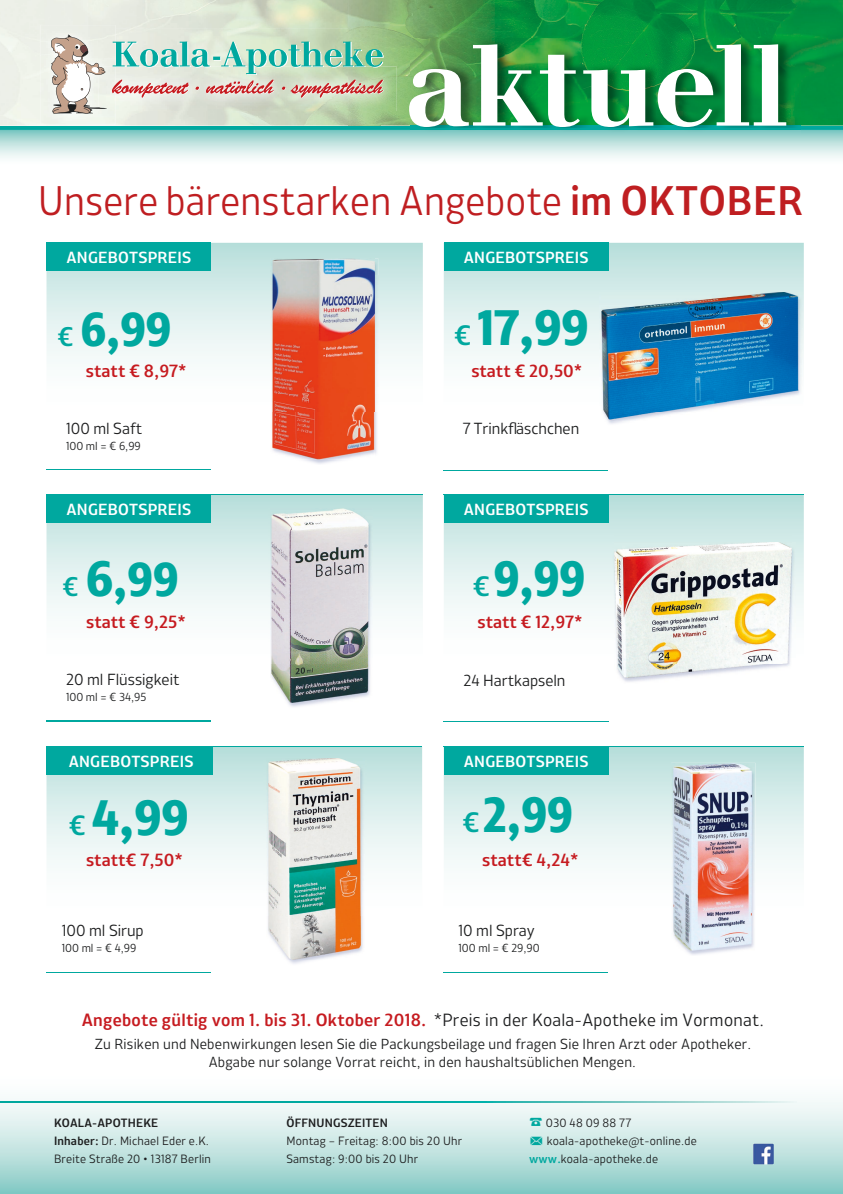
<style>
.page{position:relative;width:843px;height:1194px;background:#fff}
.page>*{position:absolute;margin:0;border:0;box-sizing:border-box;transform-origin:0 0}
.t1{font:800 49.65px "XXII Centar";letter-spacing:-.025em;color:#00a89f;scale:.95 1}
.t2{font:800 49.65px "XXII Centar";letter-spacing:-.025em;color:#00a89f}
.t3{font:800 49.6px "XXII Centar";color:#00a89f}
.t4{font:800 47.65px "XXII Centar";color:#00a89f}
.t5{font:300 41.2px "XXII Centar";letter-spacing:.01em;color:#bf1e21;scale:.95 1}
.t6{font:500 17.6px "XXII Centar";color:#c61b20}
.t7{font:500 16.05px "XXII Centar";letter-spacing:.015em;color:#fff}
.t8{font:300 16.05px "XXII Centar";color:#1d1e1f}
.t9{font:300 14.5px/17.6px "XXII Centar";letter-spacing:.015em;color:#1d1e1f;text-align:center}
.t10{font:300 12px/18.4px "XXII Centar";letter-spacing:.015em;color:#1d1e1f}
.t11{font:500 12px "XXII Centar";letter-spacing:.015em;color:#1d1e1f}
.t12{font:300 11.65px "XXII Centar";color:#1d1e1f}
.s1{font-weight:500}
.s2{font-weight:500;font-size:26.8px}
.s3{font-weight:500;font-size:27.95px}
.s4{font-size:49.65px}
.s5{font-weight:500;font-size:27.7px}
.s6{font-weight:300;color:#1d1e1f}
.s7{font-size:18.35px;color:#00a89f}
.s8{font-weight:500;color:#00a89f}
</style>
<div class="page">
<svg style="left:0;top:1100px;width:842px;height:93px;background:#c1e3e0"></svg>
<img style="left:413px;top:0;width:380px;height:35px">
<div style="left:793px;top:0;width:49px;height:35px;background:#008f41"></div>
<img style="left:348px;top:0;width:65px;height:35px">
<svg style="left:0;top:35px;width:842px;height:123px;background:#95c7aa"></svg>
<img style="left:410px;top:129px;width:390px;height:1px">
<img style="left:0;top:1101px;width:796px;height:1px">
<img style="left:752px;top:1143px;width:21px;height:21px">
<svg style="left:46px;top:746px;width:376px;height:120px"></svg>
<hr style="left:46px;top:745px;width:376px;height:1px;background:#00a89f">
<div style="left:46px;top:746px;width:167px;height:28px;background:#00a89f"></div>
<svg style="left:46px;top:243px;width:376px;height:121px"></svg>
<svg style="left:46px;top:495px;width:376px;height:118px"></svg>
<div style="left:46px;top:242px;width:165px;height:29px;background:#00a89f"></div>
<div style="left:46px;top:494px;width:165px;height:28px;background:#00a89f"></div>
<svg style="left:443px;top:243px;width:360px;height:134px"></svg>
<svg style="left:443px;top:495px;width:360px;height:118px;background:#d4ebe9"></svg>
<hr style="left:443px;top:494px;width:360px;height:1px;background:#00a89f">
<div style="left:443px;top:242px;width:165px;height:29px;background:#00a89f"></div>
<div style="left:443px;top:494px;width:165px;height:28px;background:#00a89f"></div>
<svg style="left:443px;top:746px;width:360px;height:119px"></svg>
<div style="left:443px;top:746px;width:165px;height:28px;background:#00a89f"></div>
<hr style="left:443px;top:745px;width:360px;height:1px;background:#00a89f">
<hr style="left:46px;top:494px;width:376px;height:1px;background:#00a89f">
<hr style="left:46px;top:721px;width:165px;height:1px;background:#00a89f">
<hr style="left:443px;top:721px;width:165px;height:1px;background:#00a89f">
<hr style="left:443px;top:470px;width:164px;height:1px;background:#00a89f">
<hr style="left:46px;top:971px;width:165px;height:1px;background:#00a89f">
<hr style="left:443px;top:971px;width:164px;height:1px;background:#00a89f">
<hr style="left:443px;top:720px;width:165px;height:1px;background:#00a89f">
<hr style="left:46px;top:720px;width:165px;height:1px;background:#00a89f">
<hr style="left:46px;top:469px;width:165px;height:1px;background:#00a89f">
<img style="left:304px;top:411px;width:73px;height:53px">
<img style="left:374px;top:258px;width:4px;height:17px">
<img style="left:374px;top:275px;width:4px;height:136px">
<img style="left:270px;top:258px;width:104px;height:201px">
<img style="left:599px;top:292px;width:202px;height:132px">
<img style="left:601px;top:291px;width:197px;height:1px">
<img style="left:601px;top:411px;width:197px;height:10px">
<img style="left:791px;top:542px;width:4px;height:97px">
<img style="left:612px;top:542px;width:2px;height:72px">
<img style="left:614px;top:533px;width:177px;height:149px">
<img style="left:671px;top:762px;width:84px;height:193px">
<img style="left:670px;top:763px;width:83px;height:187px">
<img style="left:266px;top:757px;width:98px;height:207px">
<img style="left:364px;top:758px;width:2px;height:108px">
<img style="left:263px;top:758px;width:3px;height:108px">
<img style="left:287px;top:702px;width:39px;height:5px">
<img style="left:372px;top:525px;width:1px;height:138px">
<img style="left:268px;top:508px;width:104px;height:194px">
<h3 class="t5" style="left:38px;top:175px;width:806px">Unsere bärenstarken Angebote <span class="s1">im OKTOBER</span></h3>
<h3 class="t7" style="left:66px;top:247px;width:126px">ANGEBOTSPREIS</h3>
<h3 class="t7" style="left:463px;top:247px;width:126px">ANGEBOTSPREIS</h3>
<h3 class="t4" style="left:57px;top:298px;width:116px"><span class="s2">€</span> 6,99</h3>
<h1 class="t2" style="left:454px;top:295px;width:136px"><span class="s3">€</span> 17,99</h1>
<h3 class="t6" style="left:86px;top:359px;width:102px">statt € 8,97*</h3>
<h3 class="t6" style="left:471px;top:359px;width:112px">statt € 20,50*</h3>
<h3 class="t8" style="left:66px;top:418px;width:77px">100 ml Saft</h3>
<p class="t12" style="left:66px;top:438px;width:76px">100 ml = € 6,99</p>
<h3 class="t8" style="left:462px;top:418px;width:118px">7 Trinkfläschchen</h3>
<h3 class="t7" style="left:66px;top:498px;width:126px">ANGEBOTSPREIS</h3>
<h3 class="t7" style="left:463px;top:498px;width:126px">ANGEBOTSPREIS</h3>
<h3 class="t4" style="left:62px;top:549px;width:118px"><span class="s2">€</span> <span class="s4">6</span>,99</h3>
<h1 class="t1" style="left:472px;top:547px;width:120px"><span class="s3">€</span>9,99</h1>
<h3 class="t6" style="left:86px;top:611px;width:101px">statt € 9,25*</h3>
<h3 class="t6" style="left:477px;top:611px;width:106px">statt € 12,97*</h3>
<h3 class="t8" style="left:66px;top:669px;width:115px">20 ml Flüssigkeit</h3>
<p class="t12" style="left:66px;top:689px;width:82px">100 ml = € 34,95</p>
<h3 class="t8" style="left:463px;top:670px;width:103px">24 Hartkapseln</h3>
<h3 class="t7" style="left:69px;top:750px;width:126px">ANGEBOTSPREIS</h3>
<h3 class="t7" style="left:463px;top:750px;width:126px">ANGEBOTSPREIS</h3>
<h2 class="t3" style="left:68px;top:786px;width:122px"><span class="s5">€</span> 4,99</h2>
<h1 class="t1" style="left:462px;top:782px;width:118px"><span class="s3">€</span>2,99</h1>
<h3 class="t6" style="left:86px;top:848px;width:98px">statt€ 7,50*</h3>
<h3 class="t6" style="left:482px;top:848px;width:98px">statt€ 4,24*</h3>
<h3 class="t8" style="left:62px;top:920px;width:83px">100 ml Sirup</h3>
<p class="t12" style="left:62px;top:940px;width:76px">100 ml = € 4,99</p>
<h3 class="t8" style="left:458px;top:920px;width:78px">10 ml Spray</h3>
<p class="t12" style="left:458px;top:940px;width:83px">100 ml = € 29,90</p>
<h3 class="t6" style="left:82px;top:1008px;width:683px">Angebote gültig vom 1. bis 31. Oktober 2018. <span class="s6">*Preis in der Koala-Apotheke im Vormonat.</span></h3>
<p class="t9" style="left:95px;top:1035px;width:658px">Zu Risiken und Nebenwirkungen lesen Sie die Packungsbeilage und fragen Sie Ihren Arzt oder Apotheker.<br>Abgabe nur solange Vorrat reicht, in den haushaltsüblichen Mengen.</p>
<p class="t10" style="left:54px;top:1113px;width:158px"><span class="s1">KOALA-APOTHEKE<br>Inhaber:</span> Dr. Michael Eder e.K.<br>Breite Straße 20 • 13187 Berlin</p>
<p class="t11" style="left:286px;top:1114px;width:103px">ÖFFNUNGSZEITEN</p>
<p class="t10" style="left:286px;top:1131px;width:177px">Montag – Freitag: 8:00 bis 20 Uhr<br>Samstag: 9:00 bis 20 Uhr</p>
<p class="t10" style="left:529px;top:1113px;width:169px"><span class="s7">☎</span> 030 48 09 88 77<br><span class="s7">✉</span> koala-apotheke@t-online.de <span class="s8">www.</span>koala-apotheke.de</p>
</div>
